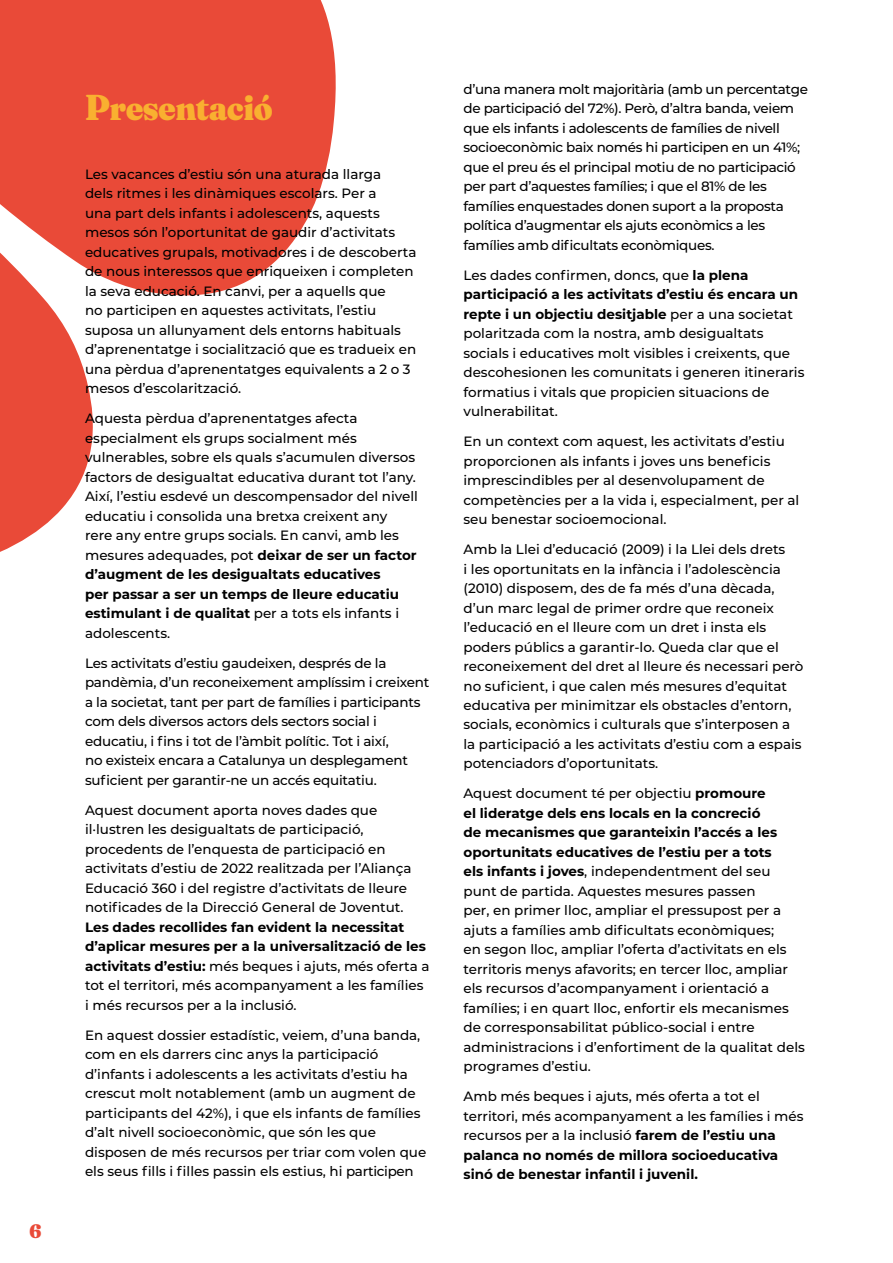
<style>
.page{position:relative;width:893px;height:1263px;background:#fff}
.page>*{position:absolute;margin:0;border:0;box-sizing:border-box;transform-origin:0 0}
.t1{font:900 36px "Fraunces 144 pt Soft";color:#f9b030}
.t2{font:900 19.5px "Fraunces 144 pt Soft";color:#e94a38}
.t3{font:500 13.5px/19.5px "Montserrat";color:#000}
.t4{font:500 13.5px/19.5px "Montserrat";letter-spacing:-.025em;color:#000}
.t5{font:700 13.5px/19.5px "Montserrat";color:#000}
.s1{font-weight:700}
.s2{font-weight:500}
</style>
<div class="page">
<svg style="left:0;top:0;width:336px;height:552px;fill:#e94a38"></svg>
<h2 class="t2" style="left:29px;top:1216px;width:13px">6</h2>
<h1 class="t1" style="left:85px;top:80px;width:189px">Presentació</h1>
<p class="t3" style="left:85px;top:164px;width:333px">Les vacances d’estiu són una aturada llarga<br>dels ritmes i les dinàmiques escolars. Per a<br>una part dels infants i adolescents, aquests mesos són l’oportunitat de gaudir d’activitats educatives grupals, motivadores i de descoberta de nous interessos que enriqueixen i completen la seva educació. En canvi, per a aquells que<br>no participen en aquestes activitats, l’estiu suposa un allunyament dels entorns habituals d’aprenentatge i socialització que es tradueix en una pèrdua d’aprenentatges equivalents a 2 o 3 mesos d’escolarització.</p>
<p class="t3" style="left:85px;top:408px;width:334px">Aquesta pèrdua d’aprenentatges afecta especialment els grups socialment més vulnerables, sobre els quals s’acumulen diversos factors de desigualtat educativa durant tot l’any.<br>Així, l’estiu esdevé un descompensador del nivell educatiu i consolida una bretxa creixent any rere any entre grups socials. En canvi, amb les mesures adequades, pot <span class="s1">deixar de ser un factor d’augment de les desigualtats educatives<br>per passar a ser un temps de lleure educatiu estimulant i de qualitat</span> per a tots els infants i adolescents.</p>
<p class="t3" style="left:85px;top:653px;width:346px">Les activitats d’estiu gaudeixen, després de la pandèmia, d’un reconeixement amplíssim i creixent a la societat, tant per part de famílies i participants com dels diversos actors dels sectors social i educatiu, i fins i tot de l’àmbit polític. Tot i així,<br>no existeix encara a Catalunya un desplegament suficient per garantir-ne un accés equitatiu.</p>
<p class="t3" style="left:85px;top:799px;width:328px">Aquest document aporta noves dades que il·lustren les desigualtats de participació, procedents de l’enquesta de participació en activitats d’estiu de 2022 realitzada per l’Aliança Educació 360 i del registre d’activitats de lleure notificades de la Direcció General de Joventut.</p>
<p class="t5" style="left:85px;top:916px;width:346px">Les dades recollides fan evident la necessitat d’aplicar mesures per a la universalització de les activitats d’estiu: <span class="s2">més beques i ajuts, més oferta a tot el territori, més acompanyament a les famílies i més recursos per a la inclusió.</span></p>
<p class="t3" style="left:85px;top:1024px;width:343px">En aquest dossier estadístic, veiem, d’una banda, com en els darrers cinc anys la participació d’infants i adolescents a les activitats d’estiu ha crescut molt notablement (amb un augment de participants del 42%), i que els infants de famílies d’alt nivell socioeconòmic, que són les que disposen de més recursos per triar com volen que els seus fills i filles passin els estius, hi participen</p>
<p class="t4" style="left:463px;top:78px;width:346px">d’una manera molt majoritària (amb un percentatge de participació del 72%). Però, d’altra banda, veiem que els infants i adolescents de famílies de nivell socioeconòmic baix només hi participen en un 41%; que el preu és el principal motiu de no participació per part d’aquestes famílies; i que el 81% de les famílies enquestades donen suport a la proposta política d’augmentar els ajuts econòmics a les famílies amb dificultats econòmiques.</p>
<p class="t3" style="left:463px;top:264px;width:342px">Les dades confirmen, doncs, que <span class="s1">la plena participació a les activitats d’estiu és encara un repte i un objectiu desitjable</span> per a una societat polaritzada com la nostra, amb desigualtats socials i educatives molt visibles i creixents, que descohesionen les comunitats i generen itineraris formatius i vitals que propicien situacions de vulnerabilitat.</p>
<p class="t3" style="left:463px;top:431px;width:337px">En un context com aquest, les activitats d’estiu proporcionen als infants i joves uns beneficis imprescindibles per al desenvolupament de competències per a la vida i, especialment, per al seu benestar socioemocional.</p>
<p class="t3" style="left:463px;top:539px;width:341px">Amb la Llei d’educació (2009) i la Llei dels drets<br>i les oportunitats en la infància i l’adolescència (2010) disposem, des de fa més d’una dècada, d’un marc legal de primer ordre que reconeix l’educació en el lleure com un dret i insta els poders públics a garantir-lo. Queda clar que el reconeixement del dret al lleure és necessari però no suficient, i que calen més mesures d’equitat educativa per minimitzar els obstacles d’entorn, socials, econòmics i culturals que s’interposen a la participació a les activitats d’estiu com a espais potenciadors d’oportunitats.</p>
<p class="t3" style="left:463px;top:783px;width:343px">Aquest document té per objectiu <span class="s1">promoure<br>el lideratge dels ens locals en la concreció<br>de mecanismes que garanteixin l’accés a les oportunitats educatives de l’estiu per a tots<br>els infants i joves</span>, independentment del seu punt de partida. Aquestes mesures passen<br>per, en primer lloc, ampliar el pressupost per a ajuts a famílies amb dificultats econòmiques;<br>en segon lloc, ampliar l’oferta d’activitats en els territoris menys afavorits; en tercer lloc, ampliar els recursos d’acompanyament i orientació a famílies; i en quart lloc, enfortir els mecanismes de corresponsabilitat público-social i entre administracions i d’enfortiment de la qualitat dels programes d’estiu.</p>
<p class="t3" style="left:463px;top:1086px;width:342px">Amb més beques i ajuts, més oferta a tot el territori, més acompanyament a les famílies i més recursos per a la inclusió <span class="s1">farem de l’estiu una palanca no només de millora socioeducativa sinó de benestar infantil i juvenil.</span></p>
</div>
